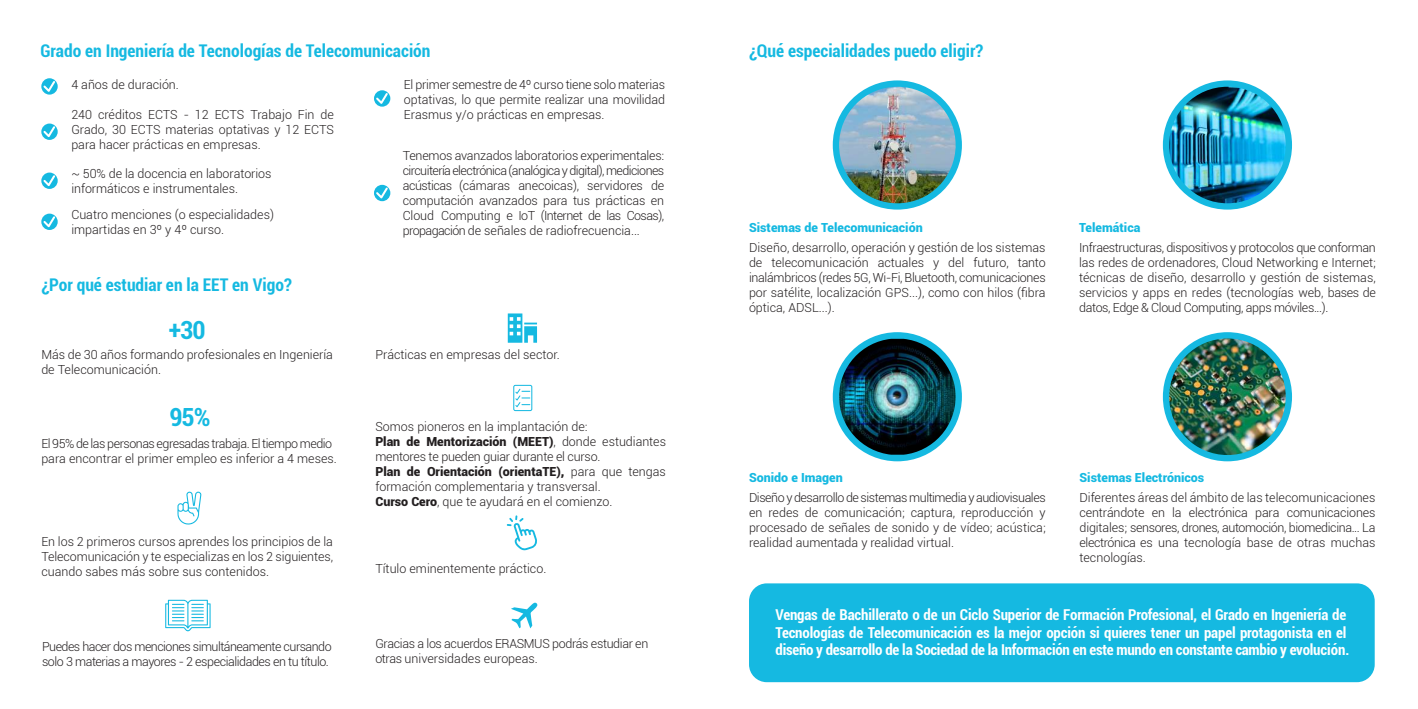
<style>
.page{position:relative;width:1418px;height:709px;background:#fff}
.page>*{position:absolute;margin:0;border:0;box-sizing:border-box;transform-origin:0 0}
.t1{font:700 condensed 25px "Roboto";color:#15b9e1}
.t2{font:700 condensed 17.5px "Roboto";color:#15b9e1}
.t3{font:700 condensed 15px/17.5px "Roboto";letter-spacing:-.01em;color:#fff}
.t4{font:300 12.5px/15px "Roboto";color:#231f20;text-align:justify}
.t5{font:300 12.5px/15px "Roboto";letter-spacing:-.04em;color:#231f20}
.t6{font:300 12.5px/15px "Roboto";letter-spacing:-.03em;color:#231f20}
.t7{font:900 12.5px "Roboto";color:#15b9e1}
.s1{font-weight:900}
</style>
<div class="page">
<svg style="left:41px;top:78px;width:17px;height:17px"></svg>
<svg style="left:41px;top:123px;width:17px;height:17px"></svg>
<svg style="left:41px;top:172px;width:17px;height:17px"></svg>
<svg style="left:41px;top:214px;width:17px;height:16px"></svg>
<svg style="left:374px;top:90px;width:16px;height:17px"></svg>
<svg style="left:374px;top:185px;width:16px;height:16px"></svg>
<div style="left:749px;top:583px;width:625px;height:99px;background:#15b9e1;border-radius:18px"></div>
<svg style="left:507px;top:515px;width:30px;height:35px"></svg>
<svg style="left:511px;top:602px;width:26px;height:26px"></svg>
<svg style="left:513px;top:385px;width:19px;height:26px"></svg>
<svg style="left:165px;top:599px;width:46px;height:32px"></svg>
<svg style="left:177px;top:491px;width:24px;height:33px"></svg>
<div style="left:1162px;top:332px;width:129px;height:129px;background:#15b9e1;border-radius:50%"></div>
<img style="left:1169px;top:338px;width:116px;height:117px;border-radius:58px">
<svg style="left:832px;top:80px;width:129px;height:130px;background:#28bbdf"></svg>
<img style="left:839px;top:87px;width:116px;height:116px;border-radius:58px">
<div style="left:832px;top:332px;width:129px;height:129px;background:#15b9e1;border-radius:50%"></div>
<img style="left:839px;top:339px;width:116px;height:115px">
<svg style="left:1162px;top:80px;width:129px;height:130px;background:#25bbe0"></svg>
<img style="left:1169px;top:87px;width:116px;height:116px;border-radius:58px">
<svg style="left:508px;top:313px;width:29px;height:30px"></svg>
<h2 class="t2" style="left:40px;top:38px;width:391px">Grado en Ingeniería de Tecnologías de Telecomunicación</h2>
<h2 class="t2" style="left:749px;top:38px;width:236px">¿Qué especialidades puedo eligir?</h2>
<p class="t4" style="left:71px;top:77px;width:109px">4 años de duración.</p>
<p class="t4" style="left:71px;top:106px;width:264px">240 créditos ECTS - 12 ECTS Trabajo Fin de Grado, 30 ECTS materias optativas y 12 ECTS para hacer prácticas en empresas.</p>
<p class="t4" style="left:71px;top:165px;width:202px">~ 50% de la docencia en laboratorios informáticos e instrumentales.</p>
<p class="t4" style="left:71px;top:207px;width:204px">Cuatro menciones (o especialidades) impartidas en 3º y 4º curso.</p>
<h2 class="t2" style="left:41px;top:272px;width:252px">¿Por qué estudiar en la EET en Vigo?</h2>
<h1 class="t1" style="left:169px;top:313px;width:38px">+30</h1>
<p class="t4" style="left:41px;top:346px;width:293px">Más de 30 años formando profesionales en Ingeniería de Telecomunicación.</p>
<h1 class="t1" style="left:169px;top:400px;width:43px">95%</h1>
<p class="t5" style="left:41px;top:436px;width:297px">El 95% de las personas egresadas trabaja. El tiempo medio para encontrar el primer empleo es inferior a 4 meses.</p>
<p class="t4" style="left:41px;top:533px;width:293px">En los 2 primeros cursos aprendes los principios de la Telecomunicación y te especializas en los 2 siguientes, cuando sabes más sobre sus contenidos.</p>
<p class="t4" style="left:404px;top:77px;width:262px">El primer semestre de 4º curso tiene solo materias optativas, lo que permite realizar una movilidad Erasmus y/o prácticas en empresas.</p>
<p class="t4" style="left:403px;top:148px;width:263px">Tenemos avanzados laboratorios experimentales: circuitería electrónica (analógica y digital), mediciones acústicas (cámaras anecoicas), servidores de computación avanzados para tus prácticas en Cloud Computing e IoT (Internet de las Cosas), propagación de señales de radiofrecuencia...</p>
<p class="t4" style="left:375px;top:346px;width:186px">Prácticas en empresas del sector.</p>
<p class="t4" style="left:375px;top:418px;width:292px;text-align:left">Somos pioneros en la implantación de:<br><span class="s1">Plan de Mentorización (MEET)</span>, donde estudiantes mentores te pueden guiar durante el curso.<br><span class="s1">Plan de Orientación (orientaTE),</span> para que tengas formación complementaria y transversal.<br><span class="s1">Curso Cero</span>, que te ayudará en el comienzo.</p>
<p class="t4" style="left:375px;top:560px;width:172px">Título eminentemente práctico.</p>
<p class="t7" style="left:749px;top:218px;width:175px">Sistemas de Telecomunicación</p>
<p class="t4" style="left:749px;top:239px;width:298px">Diseño, desarrollo, operación y gestión de los sistemas de telecomunicación actuales y del futuro, tanto inalámbricos (redes 5G, Wi-Fi, Bluetooth, comunicaciones por satélite, localización GPS...), como con hilos (fibra óptica, ADSL...).</p>
<p class="t7" style="left:749px;top:468px;width:95px">Sonido e Imagen</p>
<p class="t4" style="left:749px;top:489px;width:298px">Diseño y desarrollo de sistemas multimedia y audiovisuales en redes de comunicación; captura, reproducción y procesado de señales de sonido y de vídeo; acústica; realidad aumentada y realidad virtual.</p>
<p class="t7" style="left:1079px;top:218px;width:63px">Telemática</p>
<p class="t4" style="left:1079px;top:239px;width:298px">Infraestructuras, dispositivos y protocolos que conforman las redes de ordenadores, Cloud Networking e Internet; técnicas de diseño, desarrollo y gestión de sistemas, servicios y apps en redes (tecnologías web, bases de datos, Edge &amp; Cloud Computing, apps móviles...).</p>
<p class="t7" style="left:1079px;top:468px;width:126px">Sistemas Electrónicos</p>
<p class="t4" style="left:1079px;top:489px;width:297px">Diferentes áreas del ámbito de las telecomunicaciones centrándote en la electrónica para comunicaciones digitales; sensores, drones, automoción, biomedicina... La electrónica es una tecnología base de otras muchas tecnologías.</p>
<p class="t5" style="left:42px;top:638px;width:291px">Puedes hacer dos menciones simultáneamente cursando solo 3 materias a mayores - 2 especialidades en tu título.</p>
<p class="t6" style="left:375px;top:636px;width:274px">Gracias a los acuerdos ERASMUS podrás estudiar en otras universidades europeas.</p>
<p class="t3" style="left:775px;top:605px;width:575px">Vengas de Bachillerato o de un Ciclo Superior de Formación Profesional, el Grado en Ingeniería de<br>Tecnologías de Telecomunicación es la mejor opción si quieres tener un papel protagonista en el diseño y desarrollo de la Sociedad de la Información en este mundo en constante cambio y evolución.</p>
</div>
